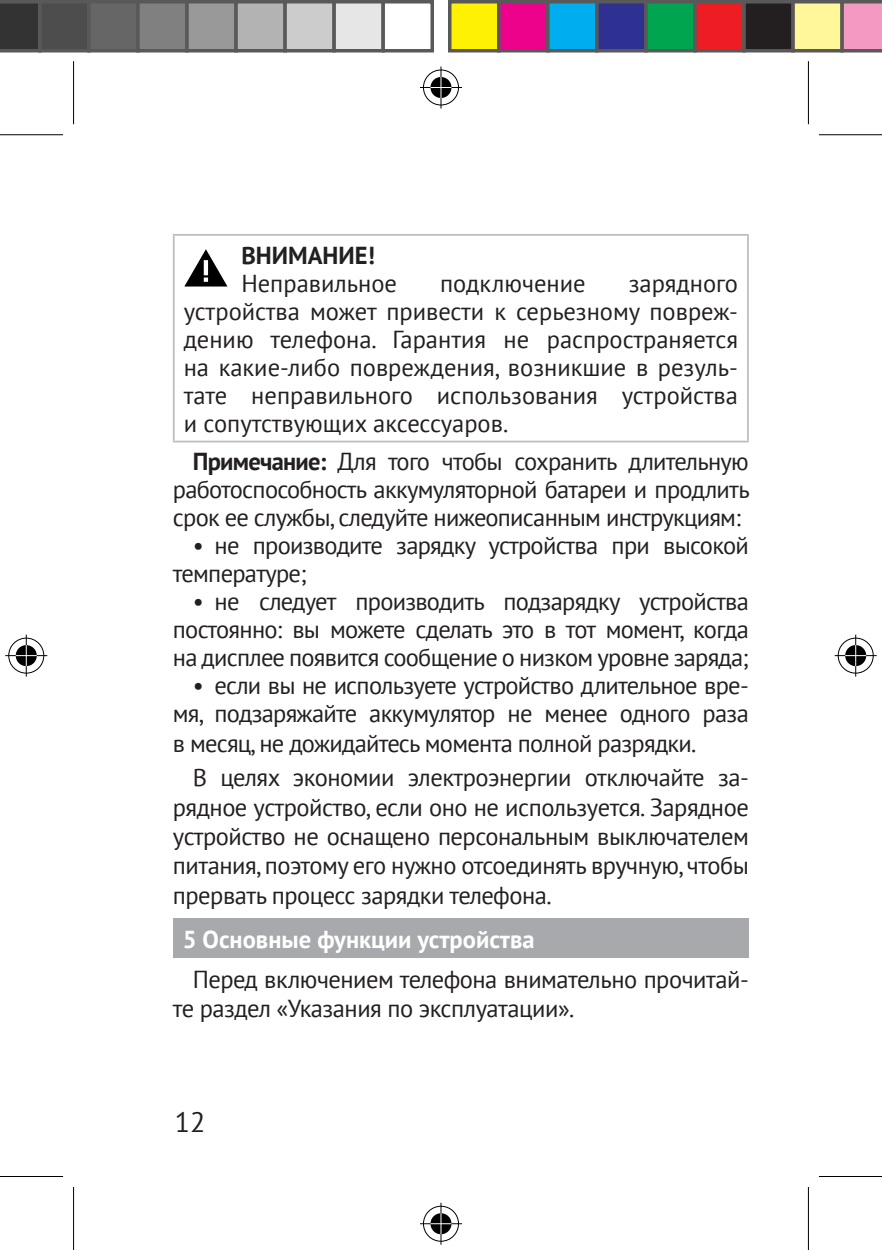
<style>
.page{position:relative;width:882px;height:1250px;background:#fff}
.page>*{position:absolute;margin:0;border:0;box-sizing:border-box;transform-origin:0 0}
.t1{font:28px "PT Sans";color:#231f20}
.t2{font:24.5px/28px "PT Sans";letter-spacing:-.03em;color:#231f20;text-align:justify}
.t3{font:700 24.5px "PT Sans";color:#fff}
.t4{font:24.5px "PT Sans";color:#231f20}
.t5{font:700 24.5px "PT Sans";color:#231f20}
.s1{font-weight:700}
</style>
<div class="page">
<hr style="left:173px;top:234px;width:575px;height:2px;background:#bcbdc0">
<hr style="left:173px;top:236px;width:1px;height:205px;background:#bcbdc0">
<hr style="left:746px;top:236px;width:2px;height:205px;background:#bcbdc0">
<hr style="left:173px;top:441px;width:575px;height:1px;background:#bcbdc0">
<svg style="left:184px;top:249px;width:43px;height:38px"></svg>
<div style="left:173px;top:919px;width:575px;height:39px;background:#a8a9ad"></div>
<svg style="left:0;top:135px;width:63px;height:1px"></svg>
<svg style="left:819px;top:135px;width:62px;height:1px"></svg>
<div style="left:71px;top:61px;width:5px;height:63px;background:#f6f6f6"></div>
<div style="left:71px;top:1187px;width:5px;height:63px;background:#f6f6f6"></div>
<svg style="left:808px;top:61px;width:1px;height:63px"></svg>
<svg style="left:808px;top:1187px;width:1px;height:63px"></svg>
<hr style="left:0;top:134px;width:63px;height:1px;background:#000">
<hr style="left:818px;top:134px;width:63px;height:1px;background:#000">
<hr style="left:0;top:1176px;width:63px;height:1px;background:#000">
<hr style="left:818px;top:1176px;width:63px;height:1px;background:#000">
<hr style="left:73px;top:61px;width:1px;height:63px;background:#000">
<hr style="left:73px;top:1187px;width:1px;height:63px;background:#000">
<hr style="left:807px;top:61px;width:1px;height:63px;background:#000">
<hr style="left:807px;top:1187px;width:1px;height:63px;background:#000">
<div style="left:421px;top:68px;width:39px;height:39px;border:4px solid #fff;border-radius:50%"></div>
<div style="left:420px;top:85px;width:42px;height:5px;background:#fff"></div>
<svg style="left:438px;top:67px;width:5px;height:42px"></svg>
<div style="left:428px;top:75px;width:25px;height:25px;border:4px solid #fff;border-radius:50%"></div>
<div style="left:423px;top:70px;width:36px;height:35px;border:1px solid #000;border-radius:50%"></div>
<hr style="left:420px;top:87px;width:42px;height:1px;background:#000">
<hr style="left:440px;top:67px;width:1px;height:42px;background:#000">
<svg style="left:430px;top:77px;width:21px;height:21px"></svg>
<div style="left:421px;top:1204px;width:39px;height:39px;border:4px solid #fff;border-radius:50%"></div>
<svg style="left:420px;top:1222px;width:42px;height:4px"></svg>
<svg style="left:438px;top:1203px;width:5px;height:42px"></svg>
<div style="left:428px;top:1211px;width:25px;height:25px;border:4px solid #fff;border-radius:50%"></div>
<div style="left:423px;top:1206px;width:36px;height:36px;border:1px solid #000;border-radius:50%"></div>
<hr style="left:420px;top:1223px;width:42px;height:1px;background:#000">
<hr style="left:440px;top:1203px;width:1px;height:42px;background:#000">
<svg style="left:430px;top:1213px;width:21px;height:21px"></svg>
<div style="left:7px;top:636px;width:39px;height:39px;border:4px solid #fff;border-radius:50%"></div>
<svg style="left:5px;top:653px;width:42px;height:5px"></svg>
<svg style="left:24px;top:635px;width:4px;height:42px"></svg>
<div style="left:14px;top:643px;width:25px;height:25px;border:4px solid #fff;border-radius:50%"></div>
<div style="left:8px;top:638px;width:36px;height:36px;border:1px solid #000;border-radius:50%"></div>
<hr style="left:5px;top:655px;width:42px;height:1px;background:#000">
<hr style="left:26px;top:635px;width:1px;height:42px;background:#000">
<svg style="left:16px;top:645px;width:21px;height:21px"></svg>
<div style="left:835px;top:636px;width:40px;height:39px;border:4px solid #fff;border-radius:50%"></div>
<svg style="left:835px;top:653px;width:41px;height:5px"></svg>
<svg style="left:853px;top:635px;width:4px;height:42px"></svg>
<div style="left:842px;top:643px;width:26px;height:25px;border:4px solid #fff;border-radius:50%"></div>
<div style="left:837px;top:638px;width:36px;height:36px;border:1px solid #000;border-radius:50%"></div>
<hr style="left:834px;top:655px;width:42px;height:1px;background:#000">
<hr style="left:854px;top:635px;width:2px;height:42px;background:#000">
<svg style="left:844px;top:645px;width:21px;height:21px"></svg>
<svg style="left:844px;top:655px;width:21px;height:1px"></svg>
<hr style="left:854px;top:645px;width:2px;height:21px;background:#fff">
<svg style="left:0;top:0;width:38px;height:53px;background:#393939"></svg>
<div style="left:40px;top:2px;width:49px;height:49px;background:#4d4d4d"></div>
<div style="left:38px;top:0;width:53px;height:53px;border:4px solid #595959"></div>
<div style="left:89px;top:2px;width:49px;height:49px;background:#666"></div>
<div style="left:87px;top:0;width:53px;height:53px;border:4px solid #595959"></div>
<div style="left:138px;top:2px;width:49px;height:49px;background:#808080"></div>
<div style="left:136px;top:0;width:53px;height:53px;border:4px solid #595959"></div>
<div style="left:187px;top:2px;width:49px;height:49px;background:#999"></div>
<div style="left:185px;top:0;width:53px;height:53px;border:4px solid #595959"></div>
<div style="left:236px;top:2px;width:49px;height:49px;background:#b3b3b3"></div>
<div style="left:234px;top:0;width:53px;height:53px;border:4px solid #595959"></div>
<div style="left:285px;top:2px;width:49px;height:49px;background:#ccc"></div>
<div style="left:283px;top:0;width:53px;height:53px;border:4px solid #595959"></div>
<div style="left:334px;top:2px;width:49px;height:49px;background:#e6e6e6"></div>
<div style="left:332px;top:0;width:53px;height:53px;border:4px solid #595959"></div>
<div style="left:381px;top:0;width:53px;height:53px;border:4px solid #595959"></div>
<div style="left:449px;top:2px;width:49px;height:49px;background:#fff101"></div>
<div style="left:448px;top:0;width:52px;height:53px;border:4px solid #595959"></div>
<div style="left:498px;top:2px;width:49px;height:49px;background:#ed028c"></div>
<div style="left:497px;top:0;width:52px;height:53px;border:4px solid #595959"></div>
<div style="left:547px;top:2px;width:49px;height:49px;background:#00aeef"></div>
<div style="left:546px;top:0;width:52px;height:53px;border:4px solid #595959"></div>
<div style="left:596px;top:2px;width:49px;height:49px;background:#2e3092"></div>
<div style="left:595px;top:0;width:52px;height:53px;border:4px solid #595959"></div>
<div style="left:645px;top:2px;width:49px;height:49px;background:#00a54f"></div>
<div style="left:644px;top:0;width:52px;height:53px;border:4px solid #595959"></div>
<div style="left:694px;top:2px;width:49px;height:49px;background:#ee1d23"></div>
<div style="left:693px;top:0;width:52px;height:53px;border:4px solid #595959"></div>
<div style="left:743px;top:2px;width:49px;height:49px;background:#231f20"></div>
<div style="left:742px;top:0;width:52px;height:53px;border:4px solid #595959"></div>
<div style="left:792px;top:2px;width:49px;height:49px;background:#fff79a"></div>
<div style="left:791px;top:0;width:52px;height:53px;border:4px solid #595959"></div>
<svg style="left:840px;top:0;width:41px;height:53px;background:#d38cac"></svg>
<p class="t5" style="left:241px;top:239px;width:135px">ВНИМАНИЕ!</p>
<p class="t4" style="left:241px;top:267px;width:157px">Неправильное</p>
<p class="t4" style="left:440px;top:267px;width:147px">подключение</p>
<p class="t2" style="left:184px;top:268px;width:555px;text-indent:445px">зарядного устройства может привести к серьезному повреж&shy;дению телефона. Гарантия не распространяется на какие-либо повреждения, возникшие в резуль&shy;тате неправильного использования устройства и сопутствующих аксессуаров.</p>
<p class="t2" style="left:173px;top:447px;width:578px;text-indent:20px"><span class="s1">Примечание:</span> Для того чтобы сохранить длительную работоспособность аккумуляторной батареи и продлить срок ее службы, следуйте нижеописанным инструкциям:</p>
<p class="t2" style="left:173px;top:531px;width:577px;text-indent:20px">• не производите зарядку устройства при высокой температуре;</p>
<p class="t2" style="left:173px;top:587px;width:577px;text-indent:20px">• не следует производить подзарядку устройства постоянно: вы можете сделать это в тот момент, когда на дисплее появится сообщение о низком уровне заряда;</p>
<p class="t2" style="left:173px;top:671px;width:577px;text-indent:20px">• если вы не используете устройство длительное вре&shy;мя, подзаряжайте аккумулятор не менее одного раза в месяц, не дожидайтесь момента полной разрядки.</p>
<p class="t2" style="left:173px;top:762px;width:577px;line-height:29.4px;text-indent:20px">В целях экономии электроэнергии отключайте за&shy;рядное устройство, если оно не используется. Зарядное устройство не оснащено персональным выключателем питания, поэтому его нужно отсоединять вручную, чтобы прервать процесс зарядки телефона.</p>
<p class="t3" style="left:183px;top:923px;width:353px">5 Основные функции устройства</p>
<p class="t2" style="left:173px;top:964px;width:577px;line-height:29.4px;text-indent:20px">Перед включением телефона внимательно прочитай&shy;те раздел «Указания по эксплуатации».</p>
<p class="t1" style="left:175px;top:1104px;width:32px">12</p>
</div>
